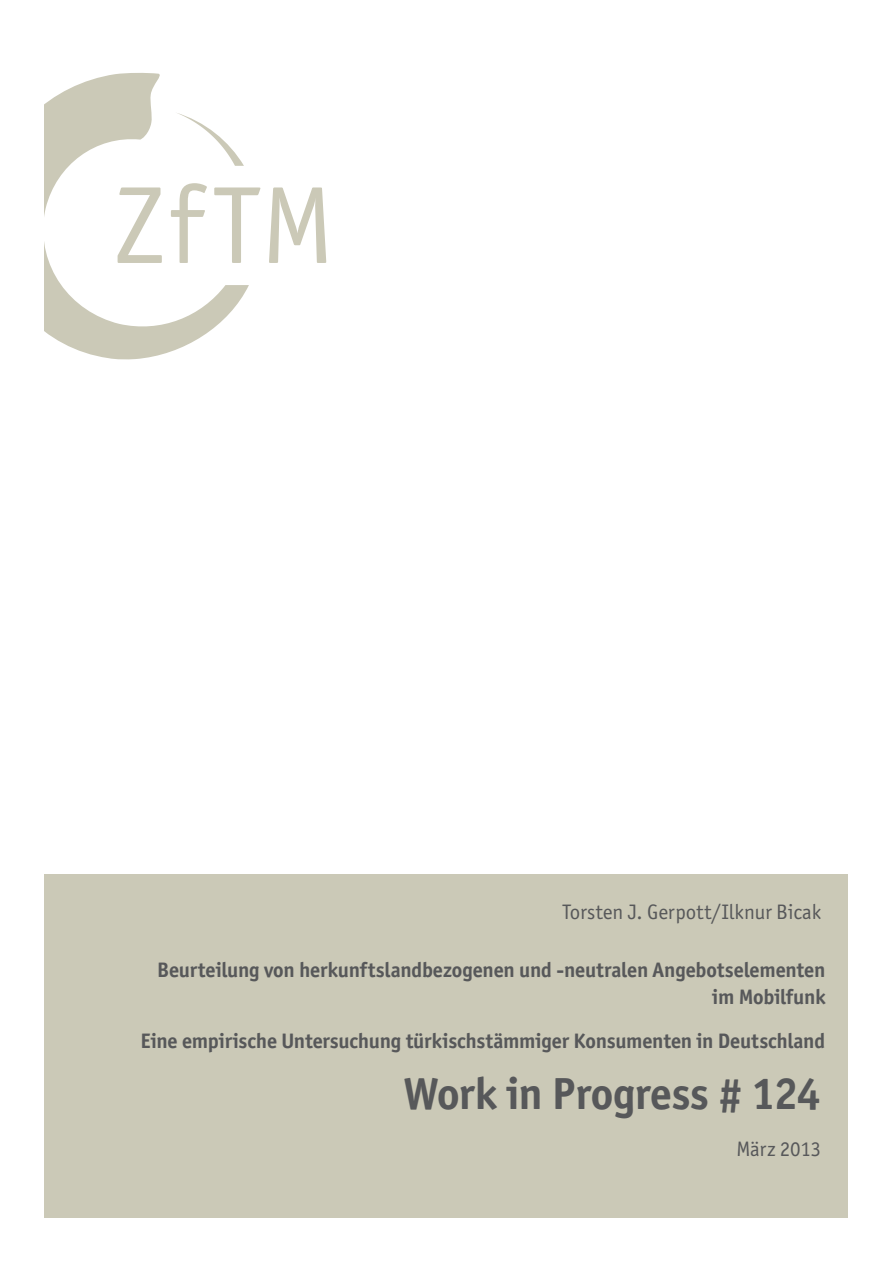
<style>
.page{position:relative;width:893px;height:1263px;background:#fff}
.page>*{position:absolute;margin:0;border:0;box-sizing:border-box;transform-origin:0 0}
.Headline2{font:700 45px "Officina Sans ITC Std";letter-spacing:-.01em;color:#57585a}
.Headline2-2{font:700 21px/27px "Officina Sans ITC Std";letter-spacing:-.01em;color:#57585a;text-align:right}
.Verfasser__Titelseit{font:21px "Officina Sans ITC Std";color:#57585a}
.Ausgabenzeitpunkt{font:21px "Officina Sans ITC Std";letter-spacing:-.01em;color:#57585a}
</style>
<div class="page">
<svg style="left:45px;top:73px;width:204px;height:287px"></svg>
<svg style="left:118px;top:183px;width:208px;height:80px"></svg>
<div style="left:45px;top:874px;width:803px;height:344px;background:#cbc9b7"></div>
<p class="Verfasser__Titelseit" style="left:562px;top:900px;width:260px">Torsten J. Gerpott/Ilknur Bicak</p>
<p class="Headline2-2" style="left:157px;top:956px;width:670px">Beurteilung von herkunftslandbezogenen und -neutralen Angebotselementen im Mobilfunk</p>
<p class="Headline2-2" style="left:141px;top:1027px;width:686px">Eine empirische Untersuchung türkischstämmiger Konsumenten in Deutschland</p>
<p class="Headline2" style="left:403px;top:1065px;width:419px">Work in Progress # 124</p>
<p class="Ausgabenzeitpunkt" style="left:736px;top:1136px;width:86px">März 2013</p>
</div>
